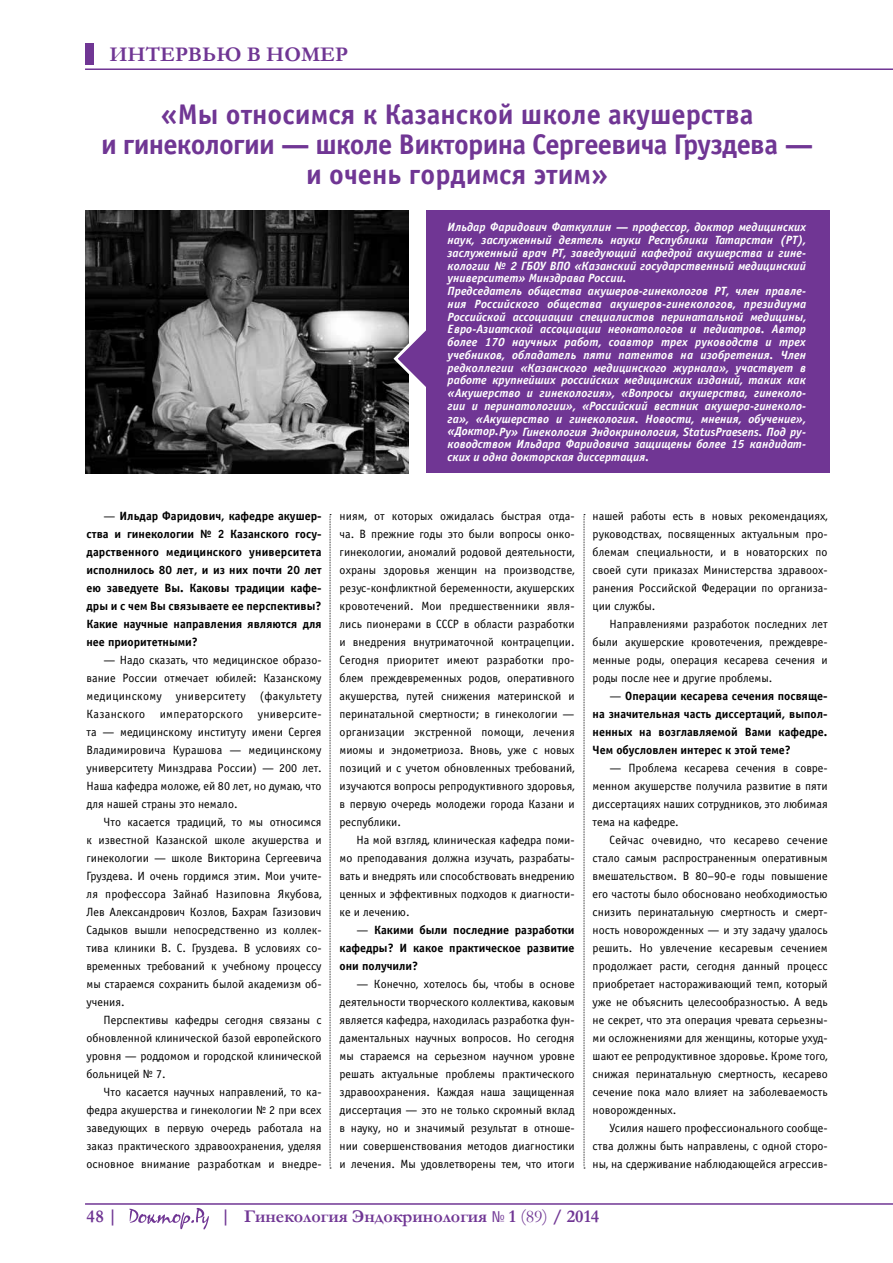
<style>
.page{position:relative;width:893px;height:1263px;background:#fff}
.page>*{position:absolute;margin:0;border:0;box-sizing:border-box;transform-origin:0 0}
.t1{font:700 28.5px/30px "Officina Sans C";color:#703694;text-align:center}
.t2{font:700 21px "Garamond";color:#703694}
.t3{font:700 18px "Garamond";color:#703694}
.t4{font:12px/18px "Officina Sans C";color:#000;text-align:justify}
.t5{font:italic 700 12px/12.8px "Officina Sans C";color:#fff}
.t6{font:700 12px/18px "Officina Sans C";color:#000;text-align:justify}
.s1{font-weight:400}
.s2{font-family:"Helios Cond";font-weight:400;font-size:15px}
</style>
<div class="page">
<hr style="left:85px;top:1203px;width:808px;height:2px;background:#703694">
<svg style="left:129px;top:1208px;width:80px;height:21px"></svg>
<div style="left:85px;top:43px;width:9px;height:21px;background:#703694"></div>
<hr style="left:85px;top:68px;width:808px;height:2px;background:#703694">
<img style="left:85px;top:210px;width:323px;height:263px">
<svg style="left:330px;top:514px;width:1px;height:654px"></svg>
<svg style="left:584px;top:514px;width:1px;height:654px"></svg>
<svg style="left:391px;top:311px;width:35px;height:97px"></svg>
<div style="left:426px;top:210px;width:403px;height:263px;background:#703694"></div>
<h2 class="t2" style="left:109px;top:40px;width:226px">Интервью В НОМЕР</h2>
<h1 class="t1" style="left:101px;top:100px;width:714px">«Мы относимся к Казанской школе акушерства<br>и гинекологии — школе Викторина Сергеевича Груздева — и очень гордимся этим»</h1>
<p class="t5" style="left:448px;top:221px;width:360px">Ильдар Фаридович Фаткуллин — профессор, доктор медицинских наук, заслуженный деятель науки Республики Татарстан (РТ), заслуженный врач РТ, заведующий кафедрой акушерства и гине&shy;кологии № 2 ГБОУ ВПО «Казанский государственный медицинский университет» Минздрава России.<br>Председатель общества акушеров-гинекологов РТ, член правле&shy;ния Российского общества акушеров-гинекологов, президиума Российской ассоциации специалистов перинатальной медицины, Евро-Азиатской ассоциации неонатологов и педиатров. Автор более 170 научных работ, соавтор трех руководств и трех учебников, обладатель пяти патентов на изобретения. Член редколлегии «Казанского медицинского журнала», участвует в работе крупнейших российских медицинских изданий, таких как «Акушерство и гинекология», «Вопросы акушерства, гинеколо&shy;гии и перинатологии», «Российский вестник акушера-гинеколо&shy;га», «Акушерство и гинекология. Новости, мнения, обучение», «Доктор.Ру» Гинекология Эндокринология, StatusPraesens. Под ру&shy;ководством Ильдара Фаридовича защищены более 15 кандидат&shy;ских и одна докторская диссертация.</p>
<p class="t6" style="left:87px;top:507px;width:237px;text-indent:17px"><span class="s1">—</span> Ильдар Фаридович, кафедре акушер&shy;ства и гинекологии № 2 Казанского госу&shy;дарственного медицинского университета исполнилось 80 лет, и из них почти 20 лет ею заведуете Вы. Каковы традиции кафе&shy;дры и с чем Вы связываете ее перспективы?<br>Какие научные направления являются для нее приоритетными?</p>
<p class="t4" style="left:87px;top:652px;width:237px;text-indent:17px">— Надо сказать, что медицинское образо&shy;вание России отмечает юбилей: Казанскому медицинскому университету (факультету Казанского императорского университе&shy;та — медицинскому институту имени Сергея Владимировича Курашова — медицинскому университету Минздрава России) — 200 лет.<br>Наша кафедра моложе, ей 80 лет, но думаю, что для нашей страны это немало.</p>
<p class="t4" style="left:87px;top:814px;width:237px;text-indent:17px">Что касается традиций, то мы относимся к известной Казанской школе акушерства и гинекологии — школе Викторина Сергеевича Груздева. И очень гордимся этим. Мои учите&shy;ля профессора Зайнаб Назиповна Якубова, Лев Александрович Козлов, Бахрам Газизович Садыков вышли непосредственно из коллек&shy;тива клиники В. С. Груздева. В условиях со&shy;временных требований к учебному процессу мы стараемся сохранить былой академизм об&shy;учения.</p>
<p class="t4" style="left:87px;top:1012px;width:237px;text-indent:17px">Перспективы кафедры сегодня связаны с обновленной клинической базой европейского уровня — роддомом и городской клинической больницей № 7.</p>
<p class="t4" style="left:87px;top:1084px;width:237px;text-indent:17px">Что касается научных направлений, то ка&shy;федра акушерства и гинекологии № 2 при всех заведующих в первую очередь работала на заказ практического здравоохранения, уделяя основное внимание разработкам и внедре-</p>
<p class="t4" style="left:340px;top:508px;width:237px">ниям, от которых ожидалась быстрая отда&shy;ча. В прежние годы это были вопросы онко&shy;гинекологии, аномалий родовой деятельности, охраны здоровья женщин на производстве, резус-конфликтной беременности, акушерских кровотечений. Мои предшественники явля&shy;лись пионерами в СССР в области разработки и внедрения внутриматочной контрацепции.<br>Сегодня приоритет имеют разработки про&shy;блем преждевременных родов, оперативного акушерства, путей снижения материнской и перинатальной смертности; в гинекологии — организации экстренной помощи, лечения миомы и эндометриоза. Вновь, уже с новых позиций и с учетом обновленных требований, изучаются вопросы репродуктивного здоровья, в первую очередь молодежи города Казани и республики.</p>
<p class="t4" style="left:340px;top:832px;width:237px;text-indent:17px">На мой взгляд, клиническая кафедра поми&shy;мо преподавания должна изучать, разрабаты&shy;вать и внедрять или способствовать внедрению ценных и эффективных подходов к диагности&shy;ке и лечению.</p>
<p class="t6" style="left:340px;top:921px;width:237px;text-indent:17px"><span class="s1">—</span> Какими были последние разработки кафедры? И какое практическое развитие они получили?</p>
<p class="t4" style="left:340px;top:976px;width:237px;text-indent:17px">— Конечно, хотелось бы, чтобы в основе деятельности творческого коллектива, каковым является кафедра, находилась разработка фун&shy;даментальных научных вопросов. Но сегодня мы стараемся на серьезном научном уровне решать актуальные проблемы практического здравоохранения. Каждая наша защищенная диссертация — это не только скромный вклад в науку, но и значимый результат в отноше&shy;нии совершенствования методов диагностики и лечения. Мы удовлетворены тем, что итоги</p>
<p class="t4" style="left:593px;top:508px;width:237px">нашей работы есть в новых рекомендациях, руководствах, посвященных актуальным про&shy;блемам специальности, и в новаторских по своей сути приказах Министерства здравоох&shy;ранения Российской Федерации по организа&shy;ции службы.</p>
<p class="t4" style="left:593px;top:616px;width:237px;text-indent:17px">Направлениями разработок последних лет были акушерские кровотечения, преждевре&shy;менные роды, операция кесарева сечения и роды после нее и другие проблемы.</p>
<p class="t6" style="left:593px;top:687px;width:237px;text-indent:17px"><span class="s1">—</span> Операции кесарева сечения посвяще&shy;на значительная часть диссертаций, выпол&shy;ненных на возглавляемой Вами кафедре.<br>Чем обусловлен интерес к этой теме?</p>
<p class="t4" style="left:593px;top:760px;width:237px;text-indent:17px">— Проблема кесарева сечения в совре&shy;менном акушерстве получила развитие в пяти диссертациях наших сотрудников, это любимая тема на кафедре.</p>
<p class="t4" style="left:593px;top:832px;width:237px;text-indent:17px">Сейчас очевидно, что кесарево сечение стало самым распространенным оперативным вмешательством. В 80–90-е годы повышение его частоты было обосновано необходимостью снизить перинатальную смертность и смерт&shy;ность новорожденных — и эту задачу удалось решить. Но увлечение кесаревым сечением продолжает расти, сегодня данный процесс приобретает настораживающий темп, который уже не объяснить целесообразностью. А ведь не секрет, что эта операция чревата серьезны&shy;ми осложнениями для женщины, которые ухуд&shy;шают ее репродуктивное здоровье. Кроме того, снижая перинатальную смертность, кесарево сечение пока мало влияет на заболеваемость новорожденных.</p>
<p class="t4" style="left:593px;top:1120px;width:237px;text-indent:17px">Усилия нашего профессионального сообще&shy;ства должны быть направлены, с одной сторо&shy;ны, на сдерживание наблюдающейся агрессив-</p>
<h3 class="t3" style="left:87px;top:1204px;width:32px">48|</h3>
<h3 class="t3" style="left:221px;top:1204px;width:380px">| Гинекология Эндокринология <span class="s2">№</span> 1 <span class="s1">(89)</span> / 2014</h3>
</div>
